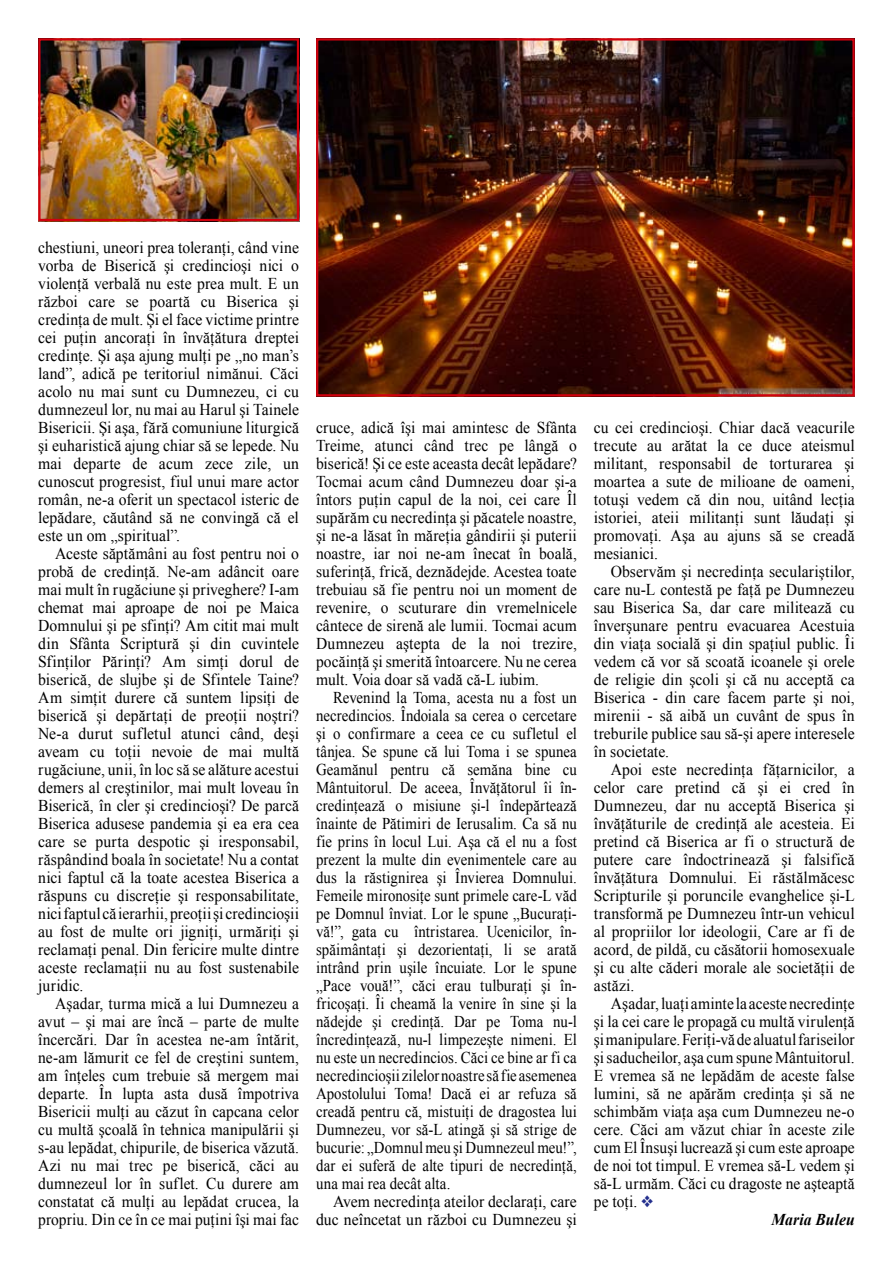
<style>
.page{position:relative;width:893px;height:1263px;background:#fff}
.page>*{position:absolute;margin:0;border:0;box-sizing:border-box;transform-origin:0 0}
.t1{font:16.5px/18px "Times New Roman";letter-spacing:.005em;color:#000;text-align:justify;scale:.95 1}
.t2{font:16.5px/18px "Times New Roman";letter-spacing:.005em;color:#000;text-align:justify;scale:.94 1}
.t3{font:16.5px/18px "Times New Roman";letter-spacing:.005em;color:#000;text-align:justify;scale:.9 1}
.t4{font:italic 700 16.5px "Times New Roman";letter-spacing:.005em;color:#000;scale:.95 1}
.s1{color:#242f8d}
</style>
<div class="page">
<img style="left:319px;top:41px;width:533px;height:352px">
<div style="left:316px;top:38px;width:539px;height:358px;border:2px solid #d1010e"></div>
<img style="left:41px;top:41px;width:255px;height:177px">
<div style="left:38px;top:38px;width:261px;height:183px;border:2px solid #d1010e"></div>
<p class="t1" style="left:38px;top:238px;width:276px">chestiuni, uneori prea toleranţi, când vine vorba de Biserică şi credincioşi nici o violenţă verbală nu este prea mult. E un război care se poartă cu Biserica şi credinţa de mult. Şi el face victime printre cei puţin ancoraţi în învăţătura dreptei credinţe. Şi aşa ajung mulţi pe „no man’s land”, adică pe teritoriul nimănui. Căci acolo nu mai sunt cu Dumnezeu, ci cu dumnezeul lor, nu mai au Harul şi Tainele Bisericii. Şi aşa, fără comuniune liturgică şi euharistică ajung chiar să se lepede. Nu mai departe de acum zece zile, un cunoscut progresist, fiul unui mare actor român, ne-a oferit un spectacol isteric de lepădare, căutând să ne convingă că el este un om „spiritual”.</p>
<p class="t1" style="left:38px;top:544px;width:276px;text-indent:17px">Aceste săptămâni au fost pentru noi o probă de credinţă. Ne-am adâncit oare mai mult în rugăciune şi priveghere? I-am chemat mai aproape de noi pe Maica Domnului şi pe sfinţi? Am citit mai mult din Sfânta Scriptură şi din cuvintele Sfinţilor Părinţi? Am simţi dorul de biserică, de slujbe şi de Sfintele Taine?<br>Am simţit durere că suntem lipsiţi de biserică şi depărtaţi de preoţii noştri?<br>Ne‑a durut sufletul atunci când, deşi aveam cu toţii nevoie de mai multă rugăciune, unii, în loc să se alăture acestui demers al creştinilor, mai mult loveau în Biserică, în cler şi credincioşi? De parcă Biserica adusese pandemia şi ea era cea care se purta despotic şi iresponsabil, răspândind boala în societate! Nu a contat nici faptul că la toate acestea Biserica a răspuns cu discreţie şi responsabilitate, nici faptul că ierarhii, preoţii şi credincioşii au fost de multe ori jigniţi, urmăriţi şi reclamaţi penal. Din fericire multe dintre aceste reclamaţii nu au fost sustenabile juridic.</p>
<p class="t2" style="left:38px;top:994px;width:279px;text-indent:17px">Aşadar, turma mică a lui Dumnezeu a avut – şi mai are încă – parte de multe încercări. Dar în acestea ne-am întărit, ne‑am lămurit ce fel de creştini suntem, am înţeles cum trebuie să mergem mai departe. În lupta asta dusă împotriva Bisericii mulţi au căzut în capcana celor cu multă şcoală în tehnica manipulării şi s-au lepădat, chipurile, de biserica văzută.<br>Azi nu mai trec pe biserică, căci au dumnezeul lor în suflet. Cu durere am constatat că mulţi au lepădat crucea, la propriu. Din ce în ce mai puţini îşi mai fac</p>
<p class="t2" style="left:316px;top:418px;width:279px">cruce, adică îşi mai amintesc de Sfânta Treime, atunci când trec pe lângă o biserică! Şi ce este aceasta decât lepădare?<br>Tocmai acum când Dumnezeu doar şi-a întors puţin capul de la noi, cei care Îl supărăm cu necredinţa şi păcatele noastre, şi ne-a lăsat în măreţia gândirii şi puterii noastre, iar noi ne-am înecat în boală, suferinţă, frică, deznădejde. Acestea toate trebuiau să fie pentru noi un moment de revenire, o scuturare din vremelnicele cântece de sirenă ale lumii. Tocmai acum Dumnezeu aştepta de la noi trezire, pocăinţă şi smerită întoarcere. Nu ne cerea mult. Voia doar să vadă că-L iubim.</p>
<p class="t3" style="left:316px;top:688px;width:291px;text-indent:17px">Revenind la Toma, acesta nu a fost un necredincios. Îndoiala sa cerea o cercetare şi o confirmare a ceea ce cu sufletul el tânjea. Se spune că lui Toma i se spunea Geamănul pentru că semăna bine cu Mântuitorul. De aceea, Învăţătorul îi în&shy;credinţează o misiune şi-l îndepărtează înainte de Pătimiri de Ierusalim. Ca să nu fie prins în locul Lui. Aşa că el nu a fost prezent la multe din evenimentele care au dus la răstignirea şi Învierea Domnului.<br>Femeile mironosiţe sunt primele care-L văd pe Domnul înviat. Lor le spune „Bucuraţi&shy;vă!”, gata cu întristarea. Ucenicilor, în&shy;spăimântaţi şi dezorientaţi, li se arată intrând prin uşile încuiate. Lor le spune „Pace vouă!”, căci erau tulburaţi şi în&shy;fricoşaţi. Îi cheamă la venire în sine şi la nădejde şi credinţă. Dar pe Toma nu‑l încredinţează, nu-l limpezeşte nimeni. El nu este un necredincios. Căci ce bine ar fi ca necredincioşii zilelor noastre să fie asemenea Apostolului Toma! Dacă ei ar refuza să creadă pentru că, mistuiţi de dragostea lui Dumnezeu, vor să‑L atingă şi să strige de bucurie: „Domnul meu şi Dumnezeul meu!”, dar ei suferă de alte tipuri de necredinţă, una mai rea decât alta.</p>
<p class="t1" style="left:316px;top:1192px;width:276px;text-align:right">Avem necredinţa ateilor declaraţi, care duc neîncetat un război cu Dumnezeu şi</p>
<p class="t1" style="left:594px;top:418px;width:276px">cu cei credincioşi. Chiar dacă veacurile trecute au arătat la ce duce ateismul militant, responsabil de torturarea şi moartea a sute de milioane de oameni, totuşi vedem că din nou, uitând lecţia istoriei, ateii militanţi sunt lăudaţi şi promovaţi. Aşa au ajuns să se creadă mesianici.</p>
<p class="t1" style="left:594px;top:562px;width:276px;text-indent:17px">Observăm şi necredinţa seculariştilor, care nu-L contestă pe faţă pe Dumnezeu sau Biserica Sa, dar care militează cu înverşunare pentru evacuarea Acestuia din viaţa socială şi din spaţiul public. Îi vedem că vor să scoată icoanele şi orele de religie din şcoli şi că nu acceptă ca Biserica - din care facem parte şi noi, mirenii - să aibă un cuvânt de spus în treburile publice sau să‑şi apere interesele în societate.</p>
<p class="t1" style="left:594px;top:760px;width:276px;text-indent:17px">Apoi este necredinţa făţarnicilor, a celor care pretind că şi ei cred în Dumnezeu, dar nu acceptă Biserica şi învăţăturile de credinţă ale acesteia. Ei pretind că Biserica ar fi o structură de putere care îndoctrinează şi falsifică învăţătura Domnului. Ei răstălmăcesc Scripturile şi poruncile evanghelice şi-L transformă pe Dumnezeu într‑un vehicul al propriilor lor ideologii, Care ar fi de acord, de pildă, cu căsătorii homosexuale şi cu alte căderi morale ale societăţii de astăzi.</p>
<p class="t2" style="left:611px;top:994px;width:261px">Aşadar, luaţi aminte la aceste necredinţe</p>
<p class="t2" style="left:594px;top:1012px;width:279px">şi la cei care le propagă cu multă virulenţă</p>
<p class="t2" style="left:594px;top:1030px;width:279px">şi manipulare. Feriţi-vă de aluatul fariseilor</p>
<p class="t2" style="left:594px;top:1048px;width:279px">şi saducheilor, aşa cum spune Mântuitorul.</p>
<p class="t2" style="left:594px;top:1066px;width:279px">E vremea să ne lepădăm de aceste false</p>
<p class="t2" style="left:594px;top:1084px;width:279px">lumini, să ne apărăm credinţa şi să ne</p>
<p class="t2" style="left:594px;top:1102px;width:279px">schimbăm viaţa aşa cum Dumnezeu ne-o</p>
<p class="t2" style="left:594px;top:1120px;width:279px">cere. Căci am văzut chiar în aceste zile</p>
<p class="t2" style="left:594px;top:1138px;width:279px">cum El Însuşi lucrează şi cum este aproape</p>
<p class="t2" style="left:594px;top:1156px;width:279px">de noi tot timpul. E vremea să-L vedem şi</p>
<p class="t2" style="left:594px;top:1174px;width:279px">să-L urmăm. Căci cu dragoste ne aşteaptă</p>
<p class="t2" style="left:594px;top:1192px;width:65px">pe toţi. <span class="s1">❖</span></p>
<p class="t4" style="left:771px;top:1208px;width:89px">Maria Buleu</p>
</div>
